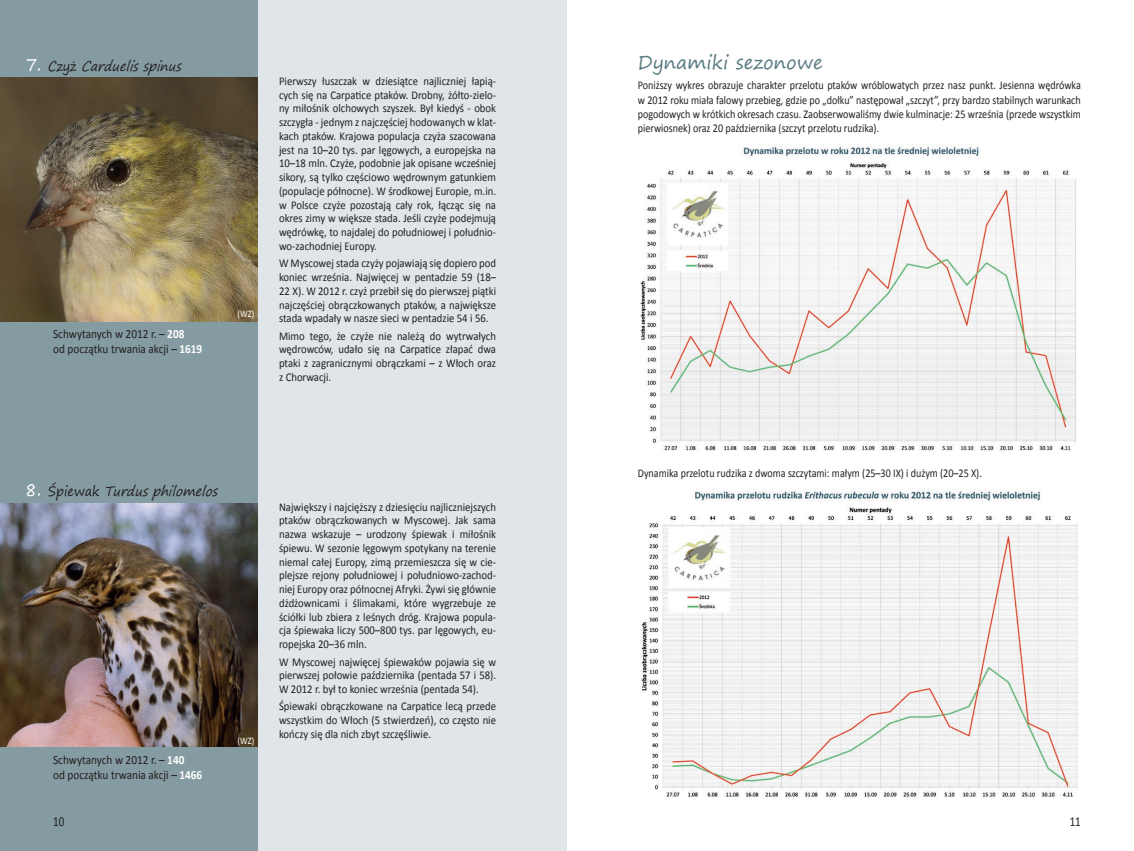
<style>
.page{position:relative;width:1134px;height:851px;background:#fff}
.page>*{position:absolute;margin:0;border:0;box-sizing:border-box;transform-origin:0 0}
.t1{font:18.75px "Segoe Print";color:#597b81}
.t2{font:italic 13.75px "Segoe Print";color:#231f20;scale:.9 1}
.t3{font:13.75px "Calibri";color:#231f20;scale:.8 1}
.t4{font:12.5px/15px "Calibri";color:#231f20;scale:.9 1}
.t5{font:11.88px/13.8px "Calibri";color:#231f20;text-align:justify;scale:.9 1}
.t6{font:11.88px/14.2px "Calibri";color:#231f20;text-align:justify;scale:.85 1}
.t7{font:10px "Calibri";color:#fff;scale:.85 1}
.s1{font-style:normal;font-size:18.75px;color:#fff}
.s2{font-style:normal}
.s3{font-weight:700;color:#fff}
</style>
<div class="page">
<div style="left:0;top:0;width:567px;height:850px;background:#dfe5e9"></div>
<div style="left:0;top:0;width:258px;height:850px;background:#849ba1"></div>
<img style="left:0;top:503px;width:258px;height:243px">
<img style="left:0;top:78px;width:258px;height:243px">
<img style="left:640px;top:144px;width:436px;height:307px">
<img style="left:641px;top:490px;width:437px;height:307px">
<p class="t2" style="left:25px;top:54px;width:180px"><span class="s1">7 .</span> <span class="s2">Cz y ż</span> Carduelisspinus</p>
<p class="t4" style="left:53px;top:326px;width:167px">Schwytanych w 2012 r. – <span class="s3">208<br></span>od początku trwania akcji – <span class="s3">1619</span></p>
<p class="t7" style="left:238px;top:307px;width:21px">(WZ)</p>
<p class="t5" style="left:279px;top:73px;width:243px">Pierwszy łuszczak w dziesiątce najliczniej łapią&shy;cych się na Carpatice ptaków. Drobny, żółto-zielo&shy;ny miłośnik olchowych szyszek. Był kiedyś - obok szczygła - jednym z najczęściej hodowanych w klat&shy;kach ptaków. Krajowa populacja czyża szacowana jest na 10–20 tys. par lęgowych, a europejska na 10–18 mln. Czyże, podobnie jak opisane wcześniej sikory, są tylko częściowo wędrownym gatunkiem (populacje północne). W środkowej Europie, m.in. w Polsce czyże pozostają cały rok, łącząc się na okres zimy w większe stada. Jeśli czyże podejmują wędrówkę, to najdalej do południowej i południo&shy;wo-zachodniej Europy.</p>
<p class="t5" style="left:279px;top:256px;width:243px">W Myscowej stada czyży pojawiają się dopiero pod koniec września. Najwięcej w pentadzie 59 (18– 22 X). W 2012 r. czyż przebił się do pierwszej piątki najczęściej obrączkowanych ptaków, a największe stada wpadały w nasze sieci w pentadzie 54 i 56.</p>
<p class="t5" style="left:279px;top:328px;width:243px">Mimo tego, że czyże nie należą do wytrwałych wędrowców, udało się na Carpatice złapać dwa ptaki z zagranicznymi obrączkami – z Włoch oraz z Chorwacji.</p>
<p class="t2" style="left:25px;top:479px;width:220px"><span class="s1">8 .</span> <span class="s2">Ś p i e w a k</span> Turdusphilomelos</p>
<p class="t4" style="left:53px;top:751px;width:167px">Schwytanych w 2012 r. – <span class="s3">140<br></span>od początku trwania akcji – <span class="s3">1466</span></p>
<p class="t7" style="left:238px;top:734px;width:21px">(WZ)</p>
<p class="t5" style="left:279px;top:499px;width:243px">Największy i najcięższy z dziesięciu najliczniejszych ptaków obrączkowanych w Myscowej. Jak sama nazwa wskazuje – urodzony śpiewak i miłośnik śpiewu. W sezonie lęgowym spotykany na terenie niemal całej Europy, zimą przemieszcza się w cie&shy;plejsze rejony południowej i południowo-zachod&shy;niej Europy oraz północnej Afryki. Żywi się głównie dżdżownicami i ślimakami, które wygrzebuje ze ściółki lub zbiera z leśnych dróg. Krajowa popula&shy;cja śpiewaka liczy 500–800 tys. par lęgowych, eu&shy;ropejska 20–36 mln.</p>
<p class="t5" style="left:279px;top:654px;width:243px">W Myscowej najwięcej śpiewaków pojawia się w pierwszej połowie października (pentada 57 i 58).<br>W 2012 r. był to koniec września (pentada 54).</p>
<p class="t5" style="left:279px;top:699px;width:243px">Śpiewaki obrączkowane na Carpatice lecą przede wszystkim do Włoch (5 stwierdzeń), co często nie kończy się dla nich zbyt szczęśliwie.</p>
<h1 class="t1" style="left:638px;top:46px;width:187px">Dynamiki sezonowe</h1>
<p class="t6" style="left:638px;top:78px;width:523px">Poniższy wykres obrazuje charakter przelotu ptaków wróblowatych przez nasz punkt. Jesienna wędrówka w 2012 roku miała falowy przebieg, gdzie po „dołku” następował „szczyt”, przy bardzo stabilnych warunkach pogodowych w krótkich okresach czasu. Zaobserwowaliśmy dwie kulminacje: 25 września (przede wszystkim pierwiosnek) oraz 20 października (szczyt przelotu rudzika).</p>
<p class="t6" style="left:638px;top:465px;width:406px">Dynamika przelotu rudzika z dwoma szczytami: małym (25–30 IX) i dużym (20–25 X).</p>
<p class="t3" style="left:53px;top:812px;width:15px">10</p>
<p class="t3" style="left:1070px;top:812px;width:15px">11</p>
</div>
